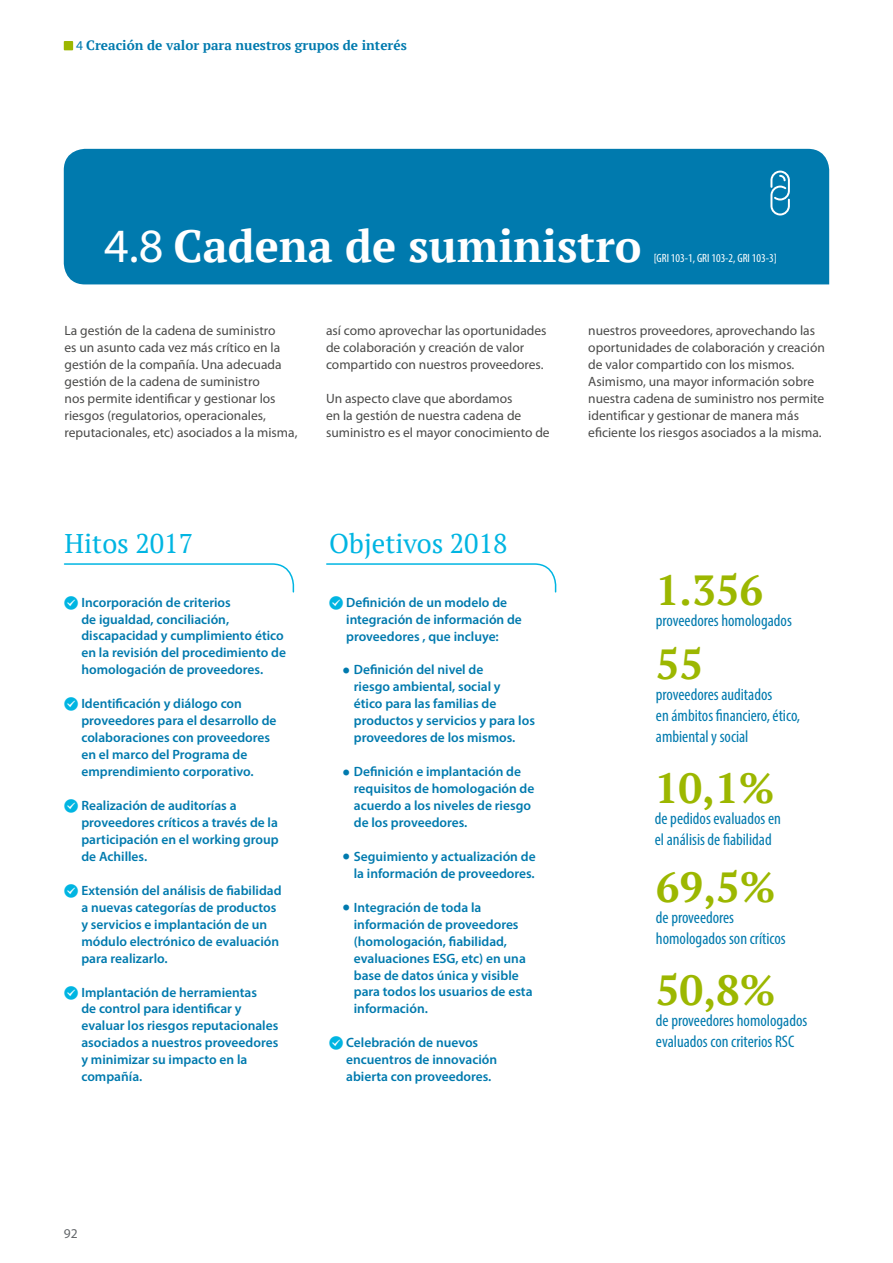
<style>
.page{position:relative;width:893px;height:1263px;background:#fff}
.page>*{position:absolute;margin:0;border:0;box-sizing:border-box;transform-origin:0 0}
.t1{font:700 45px "Enagas PT Serif";color:#fff}
.t2{font:700 42px "Enagas PT Serif";color:#9cb700}
.t3{font:27px "Enagas PT Serif";color:#00b5e2}
.t4{font:condensed 16.8px/21px "Myriad Pro";color:#007aae}
.t5{font:600 13.5px/17px "Myriad Pro";color:#007aae}
.t6{font:13.5px/17px "Myriad Pro";color:#4a4a49}
.t7{font:700 13.5px "Enagas PT Serif";color:#007aae}
.t8{font:13.5px "Myriad Pro";color:#63666a}
.t9{font:condensed 12px "Myriad Pro";color:#fff}
.s1{font-family:"Myriad Pro";font-weight:400}
.s2{font-family:"Myriad Pro";font-weight:400;font-size:48px}
</style>
<div class="page">
<div style="left:64px;top:41px;width:9px;height:9px;background:#9cb700"></div>
<div style="left:64px;top:149px;width:765px;height:135px;background:#007aae"></div>
<svg style="left:770px;top:171px;width:20px;height:44px"></svg>
<svg style="left:63px;top:563px;width:232px;height:30px"></svg>
<svg style="left:326px;top:563px;width:231px;height:30px"></svg>
<p class="t7" style="left:76px;top:37px;width:332px"><span class="s1">4</span> Creación de valor para nuestros grupos de interés</p>
<h1 class="t1" style="left:104px;top:217px;width:539px"><span class="s2">4.8</span> Cadena de suministro</h1>
<p class="t9" style="left:654px;top:251px;width:124px">[GRI 103-1, GRI 103-2, GRI 103-3]</p>
<p class="t6" style="left:65px;top:322px;width:234px">La gestión de la cadena de suministro<br>es un asunto cada vez más crítico en la gestión de la compañía. Una adecuada gestión de la cadena de suministro<br>nos permite identificar y gestionar los riesgos (regulatorios, operacionales, reputacionales, etc) asociados a la misma,</p>
<p class="t6" style="left:326px;top:322px;width:222px">así como aprovechar las oportunidades de colaboración y creación de valor compartido con nuestros proveedores.</p>
<p class="t6" style="left:326px;top:390px;width:225px">Un aspecto clave que abordamos<br>en la gestión de nuestra cadena de suministro es el mayor conocimiento de</p>
<h3 class="t3" style="left:65px;top:526px;width:130px">Hitos 2017</h3>
<p class="t5" style="left:81px;top:593px;width:206px">Incorporación de criterios<br>de igualdad, conciliación, discapacidad y cumplimiento ético en la revisión del procedimiento de homologación de proveedores.</p>
<p class="t5" style="left:81px;top:695px;width:197px">Identificación y diálogo con proveedores para el desarrollo de colaboraciones con proveedores en el marco del Programa de emprendimiento corporativo.</p>
<p class="t5" style="left:81px;top:797px;width:199px">Realización de auditorías a proveedores críticos a través de la participación en el working group de Achilles.</p>
<p class="t5" style="left:81px;top:881px;width:202px">Extensión del análisis de fiabilidad a nuevas categorías de productos y servicios e implantación de un módulo electrónico de evaluación para realizarlo.</p>
<p class="t5" style="left:81px;top:983px;width:198px">Implantación de herramientas<br>de control para identificar y evaluar los riesgos reputacionales asociados a nuestros proveedores y minimizar su impacto en la compañía.</p>
<h3 class="t3" style="left:329px;top:526px;width:180px">Objetivos 2018</h3>
<p class="t5" style="left:346px;top:593px;width:177px">Definición de un modelo de integración de información de proveedores , que incluye:</p>
<p class="t5" style="left:354px;top:661px;width:183px">Definición del nivel de<br>riesgo ambiental, social y<br>ético para las familias de productos y servicios y para los proveedores de los mismos.</p>
<p class="t5" style="left:354px;top:763px;width:182px">Definición e implantación de requisitos de homologación de acuerdo a los niveles de riesgo de los proveedores.</p>
<p class="t5" style="left:354px;top:847px;width:183px">Seguimiento y actualización de la información de proveedores.</p>
<p class="t5" style="left:354px;top:898px;width:180px">Integración de toda la información de proveedores (homologación, fiabilidad, evaluaciones ESG, etc) en una base de datos única y visible para todos los usuarios de esta información.</p>
<p class="t5" style="left:346px;top:1034px;width:153px">Celebración de nuevos encuentros de innovación abierta con proveedores.</p>
<p class="t6" style="left:588px;top:322px;width:238px">nuestros proveedores, aprovechando las oportunidades de colaboración y creación de valor compartido con los mismos.<br>Asimismo, una mayor información sobre nuestra cadena de suministro nos permite identificar y gestionar de manera más eficiente los riesgos asociados a la misma.</p>
<h2 class="t2" style="left:656px;top:563px;width:109px">1.356</h2>
<p class="t4" style="left:656px;top:610px;width:137px">proveedores homologados</p>
<h2 class="t2" style="left:656px;top:636px;width:49px">55</h2>
<p class="t4" style="left:656px;top:683px;width:146px">proveedores auditados<br>en ámbitos financiero, ético, ambiental y social</p>
<h2 class="t2" style="left:655px;top:760px;width:121px">10,1%</h2>
<p class="t4" style="left:655px;top:807px;width:128px">de pedidos evaluados en el análisis de fiabilidad</p>
<h2 class="t2" style="left:656px;top:859px;width:121px">69,5%</h2>
<p class="t4" style="left:656px;top:907px;width:131px">de proveedores homologados son críticos</p>
<h2 class="t2" style="left:656px;top:963px;width:121px">50,8%</h2>
<p class="t4" style="left:656px;top:1010px;width:153px">de proveedores homologados evaluados con criterios RSC</p>
<p class="t8" style="left:64px;top:1225px;width:15px">92</p>
</div>
